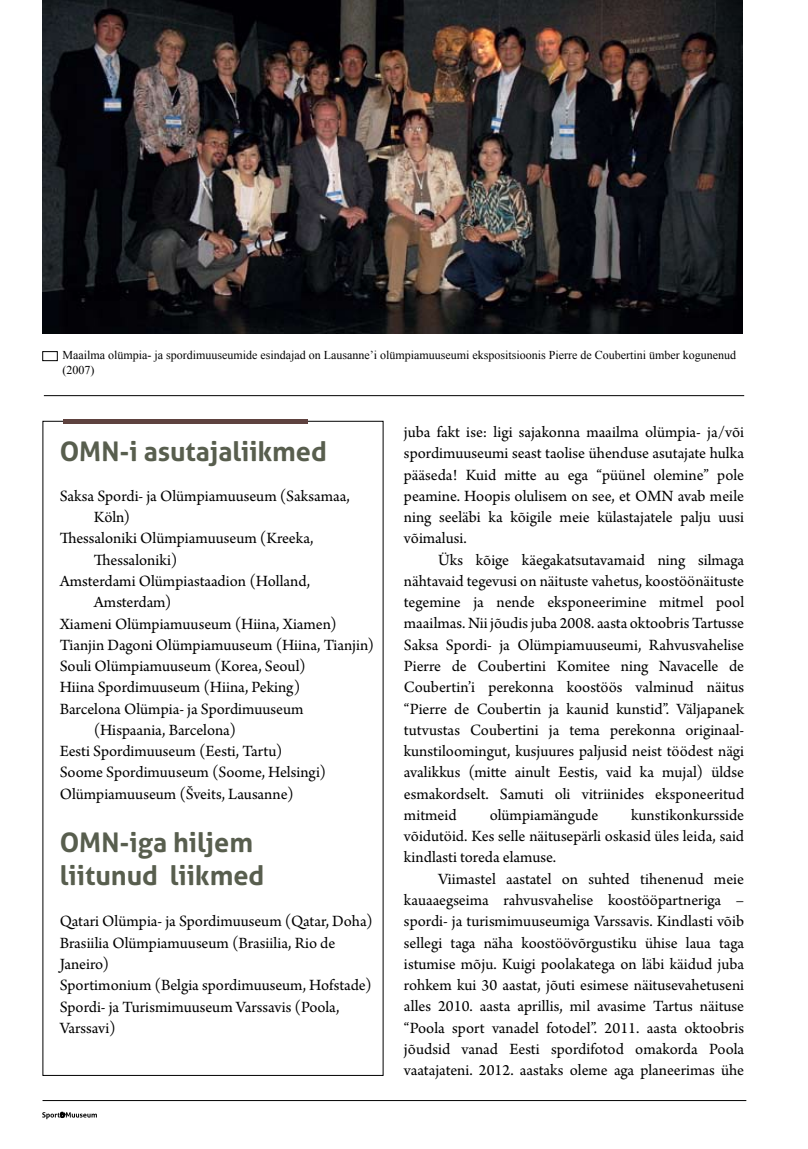
<style>
.page{position:relative;width:808px;height:1149px;background:#fff}
.page>*{position:absolute;margin:0;border:0;box-sizing:border-box;transform-origin:0 0}
.t1{font:700 27px/32.4px "Aller";color:#585e4e}
.t2{font:16.5px/21.3px "Arno Pro";color:#000;text-align:justify}
.t3{font:12px/14.4px "Times New Roman";color:#000}
</style>
<div class="page">
<svg style="left:42px;top:1111px;width:55px;height:7px"></svg>
<hr style="left:43px;top:1099px;width:703px;height:1px;background:#000">
<img style="left:43px;top:0;width:700px;height:333px">
<div style="left:43px;top:351px;width:14px;height:10px;border:1px solid #000"></div>
<hr style="left:44px;top:395px;width:700px;height:1px;background:#000">
<div style="left:63px;top:418px;width:245px;height:5px;background:#5e423f"></div>
<p class="t3" style="left:62px;top:348px;width:675px">Maailma olümpia- ja spordimuuseumide esindajad on Lausanne’i olümpiamuuseumi ekspositsioonis Pierre de Coubertini ümber kogunenud (2007)</p>
<h1 class="t1" style="left:60px;top:434px;width:269px">OMN-i asutajaliikmed</h1>
<p class="t2" style="left:60px;top:486px;width:292px">Saksa Spordi- ja Olümpiamuuseum (Saksamaa,</p>
<p class="t2" style="left:94px;top:507px;width:38px">Köln)</p>
<p class="t2" style="left:60px;top:528px;width:255px">Thessaloniki Olümpiamuuseum (Kreeka,</p>
<p class="t2" style="left:94px;top:549px;width:85px">Thessaloniki)</p>
<p class="t2" style="left:60px;top:571px;width:252px">Amsterdami Olümpiastaadion (Holland,</p>
<p class="t2" style="left:94px;top:592px;width:79px">Amsterdam)</p>
<p class="t2" style="left:60px;top:613px;width:279px">Xiameni Olümpiamuuseum (Hiina, Xiamen)</p>
<p class="t2" style="left:60px;top:634px;width:316px">Tianjin Dagoni Olümpiamuuseum (Hiina, Tianjin)</p>
<p class="t2" style="left:60px;top:656px;width:248px">Souli Olümpiamuuseum (Korea, Seoul)</p>
<p class="t2" style="left:60px;top:677px;width:242px">Hiina Spordimuuseum (Hiina, Peking)</p>
<p class="t2" style="left:60px;top:698px;width:245px">Barcelona Olümpia- ja Spordimuuseum</p>
<p class="t2" style="left:94px;top:719px;width:144px">(Hispaania, Barcelona)</p>
<p class="t2" style="left:60px;top:741px;width:224px">Eesti Spordimuuseum (Eesti, Tartu)</p>
<p class="t2" style="left:60px;top:762px;width:268px">Soome Spordimuuseum (Soome, Helsingi)</p>
<p class="t2" style="left:60px;top:783px;width:236px">Olümpiamuuseum (Šveits, Lausanne)</p>
<h1 class="t1" style="left:60px;top:826px;width:206px">OMN-iga hiljem liitunud liikmed</h1>
<p class="t2" style="left:60px;top:911px;width:315px;text-align:left">Qatari Olümpia- ja Spordimuuseum (Qatar, Doha)<br>Brasiilia Olümpiamuuseum (Brasiilia, Rio de Janeiro)<br>Sportimonium (Belgia spordimuuseum, Hofstade)<br>Spordi- ja Turismimuuseum Varssavis (Poola, Varssavi)</p>
<p class="t2" style="left:404px;top:422px;width:342px">juba fakt ise: ligi sajakonna maailma olümpia- ja/või spordimuuseumi seast taolise ühenduse asutajate hulka pääseda! Kuid mitte au ega “püünel olemine” pole peamine. Hoopis olulisem on see, et OMN avab meile ning seeläbi ka kõigile meie külastajatele palju uusi võimalusi.</p>
<p class="t2" style="left:404px;top:549px;width:342px;text-indent:34px">Üks kõige käegakatsutavamaid ning silmaga nähtavaid tegevusi on näituste vahetus, koostöönäituste tegemine ja nende eksponeerimine mitmel pool maailmas. Nii jõudis juba 2008. aasta oktoobris Tartusse Saksa Spordi- ja Olümpiamuuseumi, Rahvusvahelise Pierre de Coubertini Komitee ning Navacelle de Coubertin’i perekonna koostöös valminud näitus “Pierre de Coubertin ja kaunid kunstid”. Väljapanek tutvustas Coubertini ja tema perekonna originaal&shy;kunstiloomingut, kusjuures paljusid neist töödest nägi avalikkus (mitte ainult Eestis, vaid ka mujal) üldse esmakordselt. Samuti oli vitriinides eksponeeritud mitmeid</p>
<p class="t2" style="left:404px;top:804px;width:342px;text-indent:227px">kunstikonkursside võidutöid. Kes selle näitusepärli oskasid üles leida, said kindlasti toreda elamuse.</p>
<p class="t2" style="left:404px;top:868px;width:342px;text-indent:34px">Viimastel aastatel on suhted tihenenud meie kauaaegseima rahvusvahelise koostööpartneriga – spordi- ja turismimuuseumiga Varssavis. Kindlasti võib sellegi taga näha koostöövõrgustiku ühise laua taga istumise mõju. Kuigi poolakatega on läbi käidud juba rohkem kui 30 aastat, jõuti esimese näitusevahetuseni alles 2010. aasta aprillis, mil avasime Tartus näituse “Poola sport vanadel fotodel”. 2011. aasta oktoobris jõudsid vanad Eesti spordifotod omakorda Poola vaatajateni. 2012. aastaks oleme aga planeerimas ühe</p>
<p class="t2" style="left:490px;top:804px;width:110px">olümpiamängude</p>
</div>
